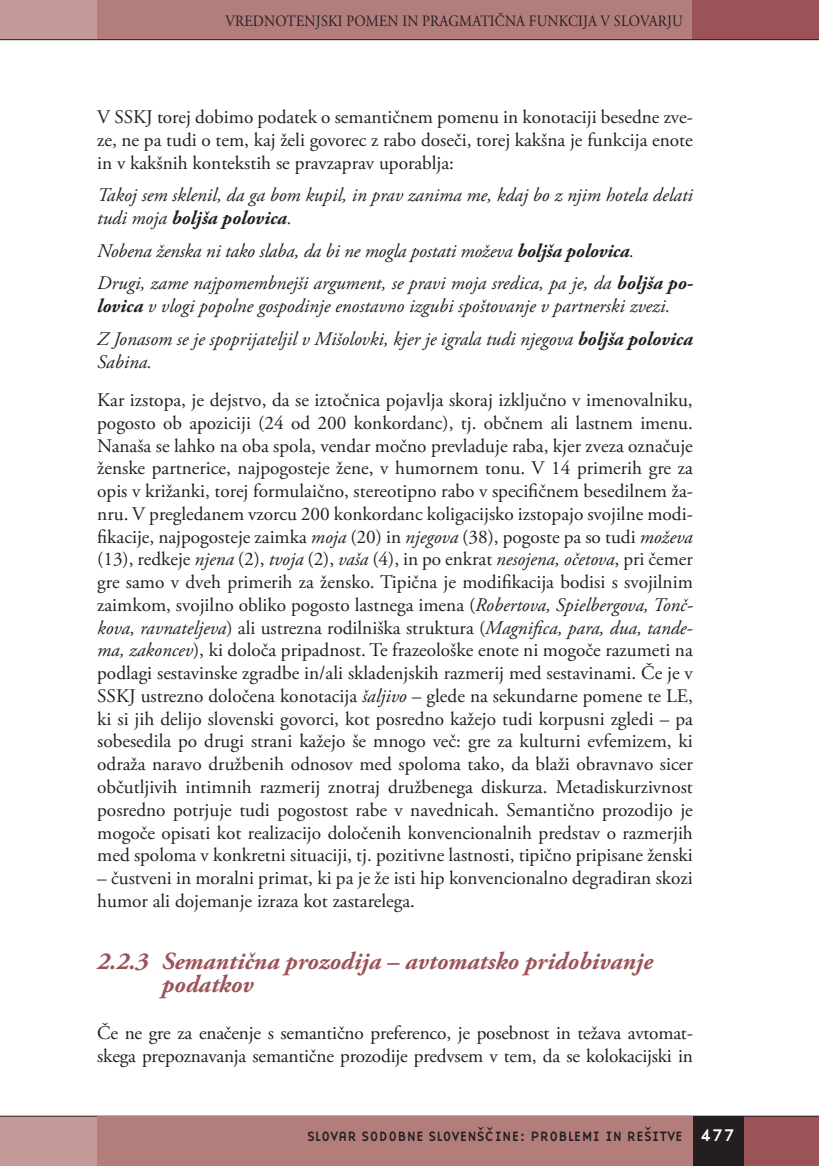
<style>
.page{position:relative;width:819px;height:1166px;background:#fff}
.page>*{position:absolute;margin:0;border:0;box-sizing:border-box;transform-origin:0 0}
.t1{font:italic 700 24.5px/22.8px "Adobe Garamond Pro";color:#9b5358}
.t2{font:19.25px/22.8px "Adobe Garamond Pro";letter-spacing:-.01em;color:#231f20;text-align:justify}
.t3{font:italic 19.25px/32.7px "Adobe Garamond Pro";color:#231f20}
.t4{font:19.25px/22.8px "Adobe Garamond Pro";letter-spacing:-.03em;color:#231f20}
.t5{font:15.75px "Adobe Garamond Pro";letter-spacing:.015em;color:#231f20;scale:.9 1}
.t6{font:14px "Base Nine";color:#231f20}
.s1{font-weight:700}
.s2{font-style:italic}
.s3{font-size:17.5px;color:#fff}
</style>
<div class="page">
<div style="left:97px;top:0;width:596px;height:40px;background:#b37d7c"></div>
<div style="left:743px;top:1116px;width:75px;height:50px;background:#9b5358"></div>
<div style="left:0;top:1116px;width:97px;height:50px;background:#c59b99"></div>
<div style="left:692px;top:1116px;width:51px;height:50px;background:#231f20"></div>
<div style="left:0;top:0;width:97px;height:40px;background:#c59b99"></div>
<div style="left:692px;top:0;width:124px;height:40px;background:#9b5358"></div>
<hr style="left:0;top:39px;width:818px;height:1px;background:#231f20">
<hr style="left:0;top:1116px;width:818px;height:1px;background:#231f20">
<div style="left:97px;top:1116px;width:595px;height:50px;background:#b37d7c"></div>
<p class="t5" style="left:225px;top:11px;width:510px">VREDNOTENJSKI POMEN IN PRAGMATIČNA FUNKCIJA V SLOVARJU</p>
<p class="t2" style="left:97px;top:106px;width:597px">V SSKJ torej dobimo podatek o semantičnem pomenu in konotaciji besedne zve&shy;ze, ne pa tudi o tem, kaj želi govorec z rabo doseči, torej kakšna je funkcija enote in v kakšnih kontekstih se pravzaprav uporablja:</p>
<p class="t3" style="left:97px;top:184px;width:597px;line-height:22.8px">Takoj sem sklenil, da ga bom kupil, in prav zanima me, kdaj bo z njim hotela delati tudi moja <span class="s1">boljša polovica</span>.</p>
<p class="t3" style="left:97px;top:235px;width:597px">Nobena ženska ni tako slaba, da bi ne mogla postati moževa <span class="s1">boljša polovica</span>.<br>Drugi, zame najpomembnejši argument, se pravi moja sredica, pa je, da <span class="s1">boljša po-</span></p>
<p class="t3" style="left:97px;top:290px;width:597px"><span class="s1">lovica</span> v vlogi popolne gospodinje enostavno izgubi spoštovanje v partnerski zvezi.<br>Z Jonasom se je spoprijateljil v Mišolovki, kjer je igrala tudi njegova <span class="s1">boljša polovica</span></p>
<p class="t3" style="left:97px;top:346px;width:56px">Sabina.</p>
<p class="t2" style="left:97px;top:389px;width:597px">Kar izstopa, je dejstvo, da se iztočnica pojavlja skoraj izključno v imenovalniku, pogosto ob apoziciji (24 od 200 konkordanc), tj. občnem ali lastnem imenu.<br>Nanaša se lahko na oba spola, vendar močno prevladuje raba, kjer zveza označuje ženske partnerice, najpogosteje žene, v humornem tonu. V 14 primerih gre za opis v križanki, torej formulaično, stereotipno rabo v specifičnem besedilnem ža&shy;nru. V pregledanem vzorcu 200 konkordanc koligacijsko izstopajo svojilne modi&shy;fikacije, najpogosteje zaimka <span class="s2">moja</span> (20) in <span class="s2">njegova</span> (38), pogoste pa so tudi <span class="s2">moževa </span>(13), redkeje <span class="s2">njena</span> (2), <span class="s2">tvoja</span> (2), <span class="s2">vaša</span> (4), in po enkrat <span class="s2">nesojena, očetova</span>, pri čemer gre samo v dveh primerih za žensko. Tipična je modifikacija bodisi s svojilnim zaimkom, svojilno obliko pogosto lastnega imena (<span class="s2">Robertova, Spielbergova, Tonč&shy;kova, ravnateljeva</span>) ali ustrezna rodilniška struktura (<span class="s2">Magnifica, para, dua, tande&shy;ma, zakoncev</span>), ki določa pripadnost. Te frazeološke enote ni mogoče razumeti na podlagi sestavinske zgradbe in/ali skladenjskih razmerij med sestavinami. Če je v SSKJ ustrezno določena konotacija <span class="s2">šaljivo</span> – glede na sekundarne pomene te LE, ki si jih delijo slovenski govorci, kot posredno kažejo tudi korpusni zgledi – pa sobesedila po drugi strani kažejo še mnogo več: gre za kulturni evfemizem, ki odraža naravo družbenih odnosov med spoloma tako, da blaži obravnavo sicer občutljivih intimnih razmerij znotraj družbenega diskurza. Metadiskurzivnost posredno potrjuje tudi pogostost rabe v navednicah. Semantično prozodijo je mogoče opisati kot realizacijo določenih konvencionalnih predstav o razmerjih med spoloma v konkretni situaciji, tj. pozitivne lastnosti, tipično pripisane ženski</p>
<p class="t2" style="left:97px;top:867px;width:597px">– čustveni in moralni primat, ki pa je že isti hip konvencionalno degradiran skozi humor ali dojemanje izraza kot zastarelega.</p>
<p class="t1" style="left:162px;top:950px;width:493px;text-indent:-64px">2.2.3 Semantična prozodija – avtomatsko pridobivanje podatkov</p>
<p class="t4" style="left:97px;top:1022px;width:597px">Če ne gre za enačenje s semantično preferenco, je posebnost in težava avtomat&shy;skega prepoznavanja semantične prozodije predvsem v tem, da se kolokacijski in</p>
<p class="t6" style="left:307px;top:1126px;width:430px">SLOVAR SODOBNE SLOVENŠCˇINE: PROBLEMI IN REŠITVE <span class="s3">477</span></p>
</div>
